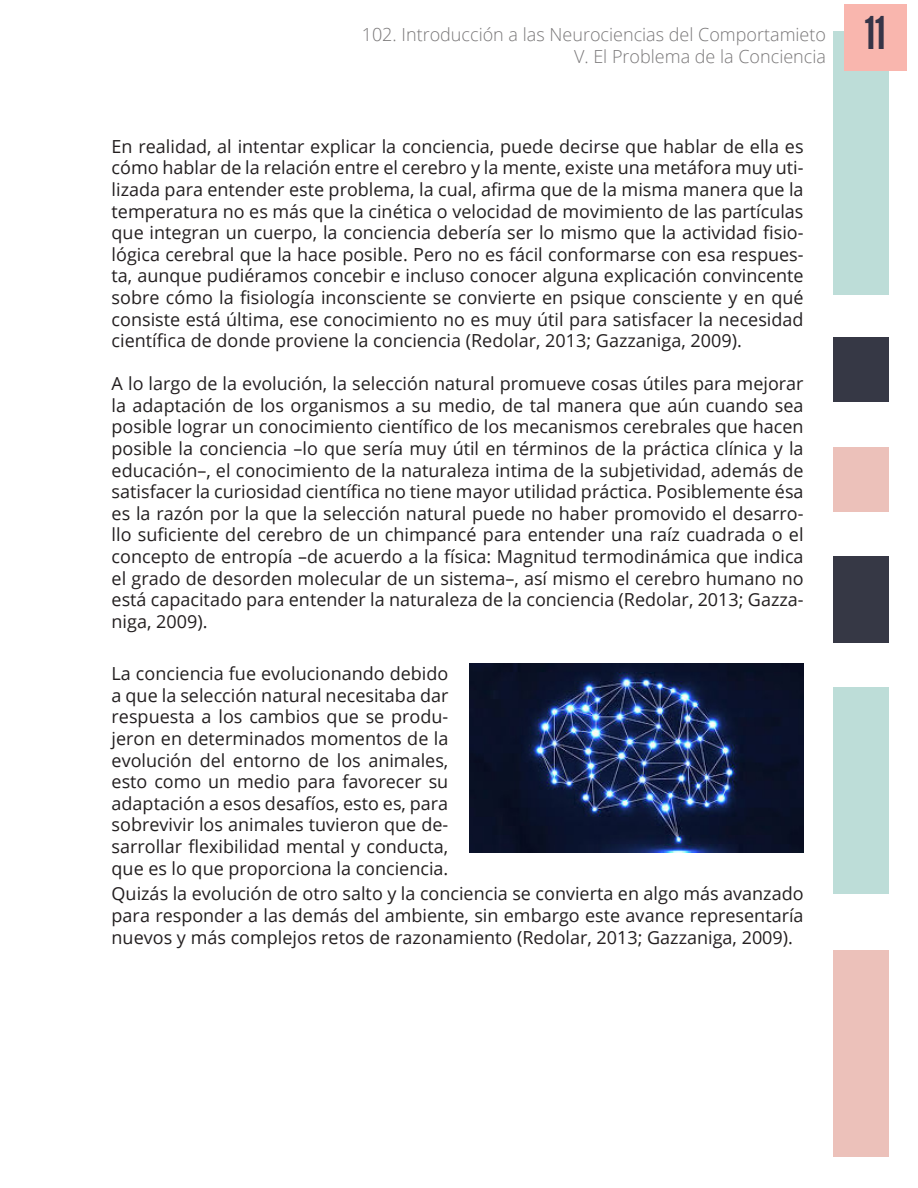
<style>
.page{position:relative;width:918px;height:1188px;background:#fff}
.page>*{position:absolute;margin:0;border:0;box-sizing:border-box;transform-origin:0 0}
.t1{font:45px "League Gothic";color:#363447}
.texto{font:18px/21.6px "Open Sans";color:#231f20;text-align:justify}
.t2{font:300 18px/21.6px "Open Sans";color:#7a7879;text-align:right}
</style>
<div class="page">
<div style="left:833px;top:950px;width:56px;height:207px;background:#ecc1ba"></div>
<div style="left:833px;top:687px;width:56px;height:207px;background:#bdddd8"></div>
<div style="left:833px;top:31px;width:56px;height:264px;background:#bdddd8"></div>
<div style="left:833px;top:448px;width:56px;height:64px;background:#ecc1ba"></div>
<div style="left:833px;top:557px;width:56px;height:86px;background:#363845"></div>
<div style="left:833px;top:337px;width:56px;height:65px;background:#363845"></div>
<div style="left:844px;top:4px;width:63px;height:66px;background:#f9b6ae"></div>
<img style="left:470px;top:663px;width:334px;height:189px">
<p class="t2" style="left:362px;top:24px;width:466px">102. Introducción a las Neurociencias del Comportamieto<br>V. El Problema de la Conciencia</p>
<p class="texto" style="left:112px;top:135px;width:694px">En realidad, al intentar explicar la conciencia, puede decirse que hablar de ella es cómo hablar de la relación entre el cerebro y la mente, existe una metáfora muy uti&shy;lizada para entender este problema, la cual, afirma que de la misma manera que la temperatura no es más que la cinética o velocidad de movimiento de las partículas que integran un cuerpo, la conciencia debería ser lo mismo que la actividad fisio&shy;lógica cerebral que la hace posible. Pero no es fácil conformarse con esa respues&shy;ta, aunque pudiéramos concebir e incluso conocer alguna explicación convincente sobre cómo la fisiología inconsciente se convierte en psique consciente y en qué consiste está última, ese conocimiento no es muy útil para satisfacer la necesidad científica de donde proviene la conciencia (Redolar, 2013; Gazzaniga, 2009).</p>
<p class="texto" style="left:112px;top:372px;width:694px">A lo largo de la evolución, la selección natural promueve cosas útiles para mejorar la adaptación de los organismos a su medio, de tal manera que aún cuando sea posible lograr un conocimiento científico de los mecanismos cerebrales que hacen posible la conciencia –lo que sería muy útil en términos de la práctica clínica y la educación–, el conocimiento de la naturaleza intima de la subjetividad, además de satisfacer la curiosidad científica no tiene mayor utilidad práctica. Posiblemente ésa es la razón por la que la selección natural puede no haber promovido el desarro&shy;llo suficiente del cerebro de un chimpancé para entender una raíz cuadrada o el concepto de entropía –de acuerdo a la física: Magnitud termodinámica que indica el grado de desorden molecular de un sistema–, así mismo el cerebro humano no está capacitado para entender la naturaleza de la conciencia (Redolar, 2013; Gazza&shy;niga, 2009).</p>
<p class="texto" style="left:112px;top:662px;width:338px">La conciencia fue evolucionando debido a que la selección natural necesitaba dar respuesta a los cambios que se produ&shy;jeron en determinados momentos de la evolución del entorno de los animales, esto como un medio para favorecer su adaptación a esos desafíos, esto es, para sobrevivir los animales tuvieron que de&shy;sarrollar flexibilidad mental y conducta, que es lo que proporciona la conciencia.</p>
<p class="texto" style="left:112px;top:883px;width:694px">Quizás la evolución de otro salto y la conciencia se convierta en algo más avanzado para responder a las demás del ambiente, sin embargo este avance representaría nuevos y más complejos retos de razonamiento (Redolar, 2013; Gazzaniga, 2009).</p>
<h1 class="t1" style="left:865px;top:6px;width:22px">11</h1>
</div>
